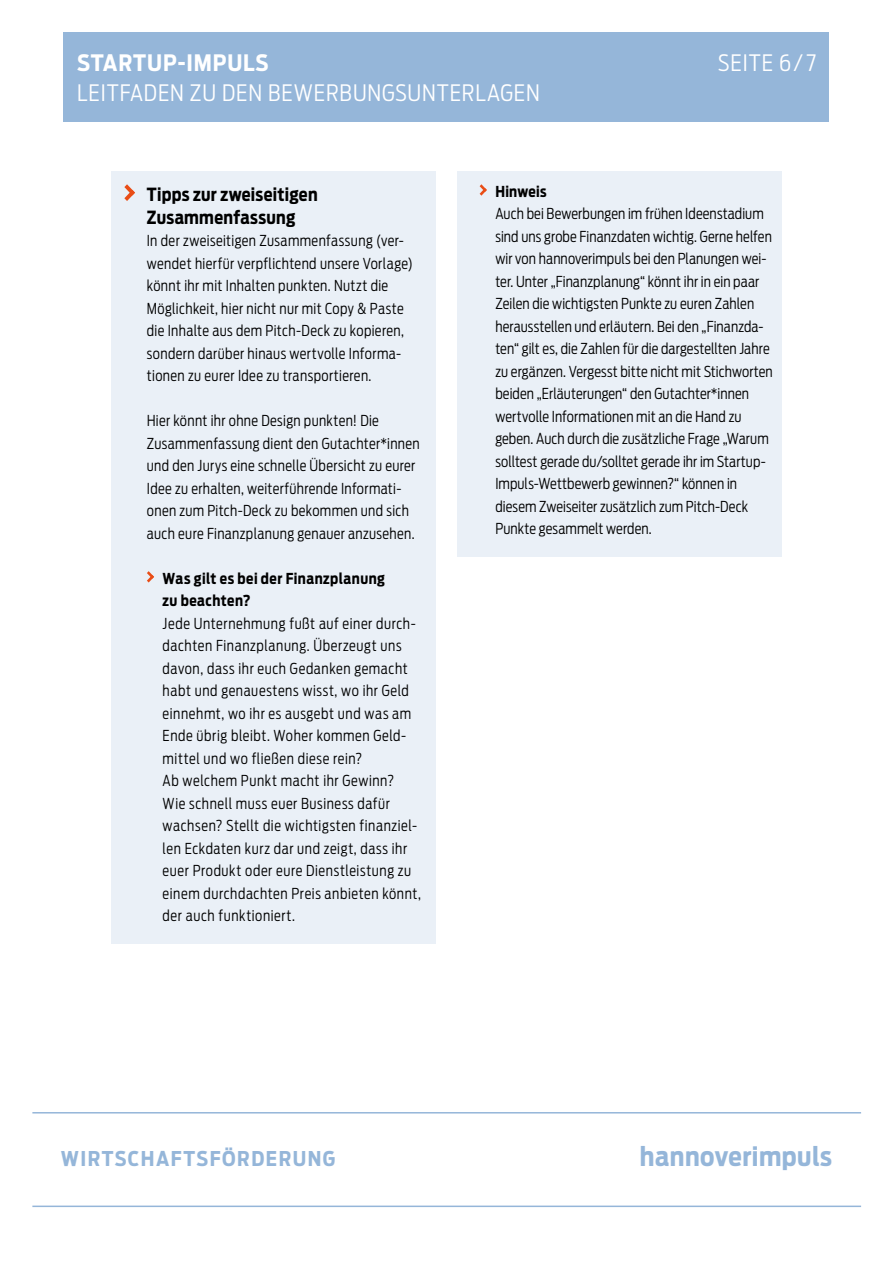
<style>
.page{position:relative;width:893px;height:1263px;background:#fff}
.page>*{position:absolute;margin:0;border:0;box-sizing:border-box;transform-origin:0 0}
.t1{font:700 26.1px "Antenna Condensed";letter-spacing:.02em;color:#95b6d9}
.t2{font:300 22.5px "Antenna Condensed";letter-spacing:.04em;color:#fff}
.t3{font:700 22.5px "Antenna Condensed";letter-spacing:.04em;color:#fff}
.t4{font:700 20.25px "Antenna Condensed";letter-spacing:.075em;color:#95b6d9}
.t5{font:700 18px/22.5px "Antenna Condensed";letter-spacing:.015em;color:#000;scale:.95 1}
.t6{font:300 15px/22.5px "Antenna Condensed";letter-spacing:.025em;color:#000;scale:.95 1}
.t7{font:300 15px/22.5px "Antenna Condensed";letter-spacing:.005em;color:#000;scale:.95 1}
.t8{font:700 15px/22.5px "Antenna Condensed";letter-spacing:.035em;color:#000;scale:.95 1}
</style>
<div class="page">
<div style="left:112px;top:171px;width:324px;height:773px;background:#eaf0f7"></div>
<svg style="left:124px;top:184px;width:11px;height:17px"></svg>
<svg style="left:147px;top:571px;width:7px;height:11px"></svg>
<div style="left:64px;top:32px;width:765px;height:89px;background:#95b6d9"></div>
<hr style="left:32px;top:1112px;width:829px;height:1px;background:#95b6d9">
<hr style="left:32px;top:1205px;width:829px;height:2px;background:#95b6d9">
<div style="left:457px;top:171px;width:324px;height:386px;background:#eaf0f7"></div>
<svg style="left:480px;top:184px;width:7px;height:12px"></svg>
<h2 class="t3" style="left:77px;top:47px;width:193px">STARTUP-IMPULS</h2>
<h2 class="t2" style="left:718px;top:48px;width:99px">SEITE 6/ 7</h2>
<h2 class="t2" style="left:77px;top:78px;width:464px">LEITFADEN ZU DEN BEWERBUNGSUNTERLAGEN</h2>
<p class="t5" style="left:147px;top:183px;width:181px">Tipps zur zweiseitigen<br>Zusammenfassung</p>
<p class="t6" style="left:147px;top:229px;width:282px">In der zweiseitigen Zusammenfassung (ver&shy;wendet hierfür verpflichtend unsere Vorlage) könnt ihr mit Inhalten punkten. Nutzt die Möglichkeit, hier nicht nur mit Copy &amp; Paste die Inhalte aus dem Pitch-Deck zu kopieren, sondern darüber hinaus wertvolle Informa&shy;tionen zu eurer Idee zu transportieren.</p>
<p class="t6" style="left:147px;top:409px;width:289px">Hier könnt ihr ohne Design punkten! Die Zusammenfassung dient den Gutachter*innen und den Jurys eine schnelle Übersicht zu eurer Idee zu erhalten, weiterführende Informati&shy;onen zum Pitch-Deck zu bekommen und sich auch eure Finanzplanung genauer anzusehen.</p>
<p class="t8" style="left:163px;top:567px;width:236px">Was gilt es bei der Finanzplanung zu beachten?</p>
<p class="t6" style="left:163px;top:611px;width:273px">Jede Unternehmung fußt auf einer durch&shy;dachten Finanzplanung. Überzeugt uns davon, dass ihr euch Gedanken gemacht habt und genauestens wisst, wo ihr Geld einnehmt, wo ihr es ausgebt und was am Ende übrig bleibt. Woher kommen Geld&shy;mittel und wo fließen diese rein?<br>Ab welchem Punkt macht ihr Gewinn?<br>Wie schnell muss euer Business dafür wachsen? Stellt die wichtigsten finanziel&shy;len Eckdaten kurz dar und zeigt, dass ihr euer Produkt oder eure Dienstleistung zu einem durchdachten Preis anbieten könnt, der auch funktioniert.</p>
<p class="t8" style="left:495px;top:180px;width:56px">Hinweis</p>
<p class="t7" style="left:495px;top:202px;width:293px">Auch bei Bewerbungen im frühen Ideenstadium sind uns grobe Finanzdaten wichtig. Gerne helfen wir von hannoverimpuls bei den Planungen wei&shy;ter. Unter „Finanzplanung“ könnt ihr in ein paar Zeilen die wichtigsten Punkte zu euren Zahlen herausstellen und erläutern. Bei den „Finanzda&shy;ten“ gilt es, die Zahlen für die dargestellten Jahre zu ergänzen. Vergesst bitte nicht mit Stichworten beiden „Erläuterungen“ den Gutachter*innen wertvolle Informationen mit an die Hand zu geben. Auch durch die zusätzliche Frage „Warum solltest gerade du/solltet gerade ihr im Startup-Impuls-Wettbewerb gewinnen?“ können in diesem Zweiseiter zusätzlich zum Pitch-Deck Punkte gesammelt werden.</p>
<h3 class="t4" style="left:61px;top:1145px;width:276px">WIRTSCHAFTSFÖRDERUNG</h3>
<h1 class="t1" style="left:640px;top:1139px;width:193px">hannoverimpuls</h1>
</div>
